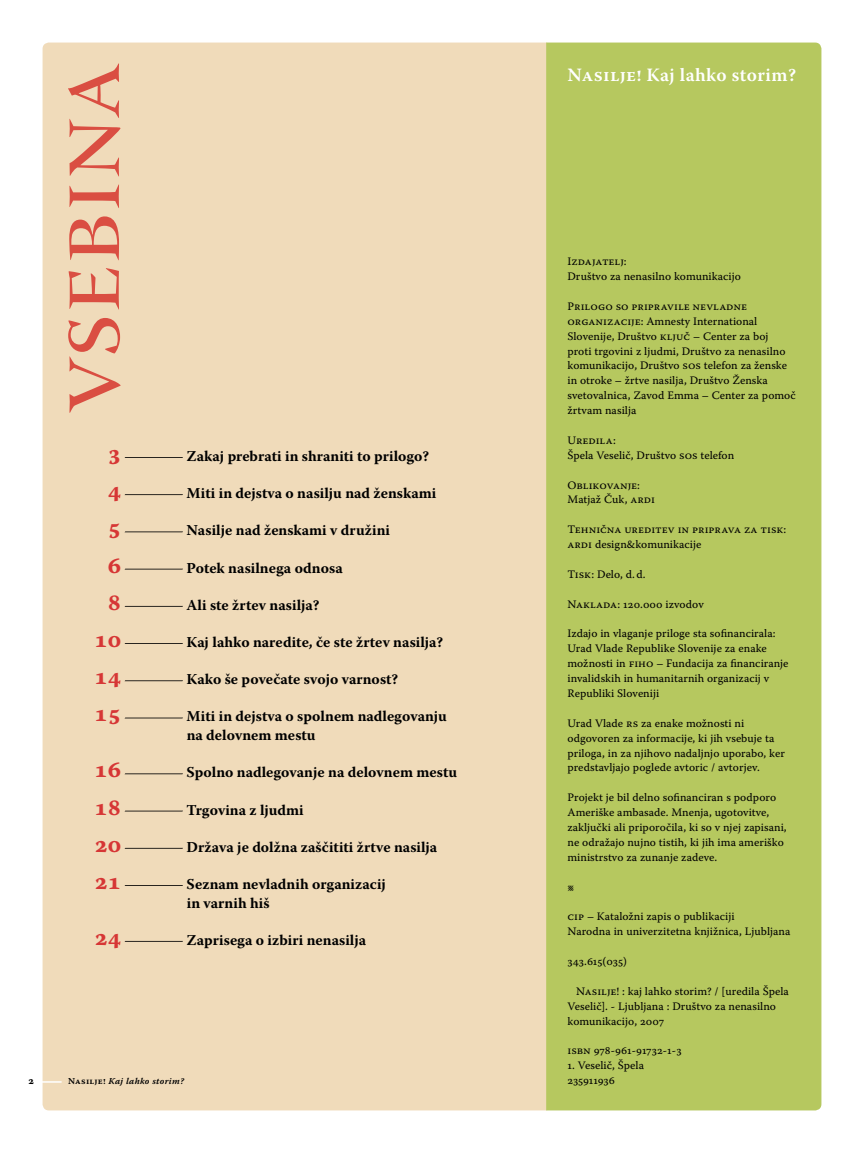
<style>
.page{position:relative;width:864px;height:1153px;background:#fff}
.page>*{position:absolute;margin:0;border:0;box-sizing:border-box;transform-origin:0 0}
.t1{font:105px "Warnock Pro Disp";letter-spacing:.01em;color:#da4e42}
.t2{font:24px/37.2px "Warnock Pro Bold Capt";color:#d63635;text-align:center}
.t3{font:600 18.75px "Warnock Pro";letter-spacing:.02em;color:#fff}
.t4{font:700 15px/18.6px "Warnock Pro";letter-spacing:.01em;color:#000}
.t5{font:11.4px/14.9px "Warnock Pro Capt";color:#000}
.t6{font:9px "Warnock Pro Semibold It Capt";letter-spacing:.03em;color:#000}
.s1{font-weight:400}
.s2{font-family:"Warnock Pro Semibold Capt"}
</style>
<div class="page">
<div style="left:43px;top:43px;width:503px;height:1067px;background:#f0dbba"></div>
<div style="left:546px;top:43px;width:275px;height:1067px;background:#b6c85f"></div>
<svg style="left:43px;top:1081px;width:19px;height:1px"></svg>
<h1 class="t1" style="left:28px;top:415px;width:354px;rotate:-90deg">vsebina</h1>
<h2 class="t2" style="left:94px;top:434px;width:28px">3<br>4<br>5<br>6<br>8<br>10<br>14<br>15</h2>
<h2 class="t2" style="left:94px;top:750px;width:28px;text-align:justify">16<br>18<br>20<br>21</h2>
<h3 class="t4" style="left:121px;top:446px;width:309px"><span class="s1">—</span>Zakaj prebrati in shraniti to prilogo?</h3>
<h3 class="t4" style="left:121px;top:483px;width:316px"><span class="s1">—</span>Miti in dejstva o nasilju nad ženskami</h3>
<h3 class="t4" style="left:121px;top:521px;width:270px"><span class="s1">—</span>Nasilje nad ženskami v družini</h3>
<h3 class="t4" style="left:121px;top:558px;width:223px"><span class="s1">—</span>Potek nasilnega odnosa</h3>
<h3 class="t4" style="left:121px;top:595px;width:200px"><span class="s1">—</span>Ali ste žrtev nasilja?</h3>
<h3 class="t4" style="left:121px;top:632px;width:323px"><span class="s1">—</span>Kaj lahko naredite, če ste žrtev nasilja?</h3>
<h3 class="t4" style="left:121px;top:669px;width:278px"><span class="s1">—</span>Kako še povečate svojo varnost?</h3>
<h3 class="t4" style="left:187px;top:707px;width:261px;text-indent:-65px"><span class="s1">—</span>Miti in dejstva o spolnem nadlegovanju na delovnem mestu</h3>
<h3 class="t4" style="left:121px;top:762px;width:337px"><span class="s1">—</span>Spolno nadlegovanje na delovnem mestu</h3>
<h3 class="t4" style="left:121px;top:800px;width:184px"><span class="s1">—</span>Trgovina z ljudmi</h3>
<h3 class="t4" style="left:121px;top:837px;width:317px"><span class="s1">—</span>Država je dolžna zaščititi žrtve nasilja</h3>
<h3 class="t4" style="left:187px;top:874px;width:201px;text-indent:-65px"><span class="s1">—</span>Seznam nevladnih organizacij in varnih hiš</h3>
<h3 class="t4" style="left:121px;top:930px;width:246px"><span class="s1">—</span>Zaprisega o izbiri nenasilja</h3>
<h2 class="t2" style="left:94px;top:917px;width:28px">24</h2>
<p class="t6" style="left:68px;top:1075px;width:117px"><span class="s2">Nasilje!</span> Kaj lahko storim?</p>
<h3 class="t3" style="left:567px;top:63px;width:230px">Nasilje! Kaj lahko storim?</h3>
<p class="t5" style="left:567px;top:254px;width:175px">Izdajatelj:<br>Društvo za nenasilno komunikacijo</p>
<p class="t5" style="left:567px;top:298px;width:230px">Prilogo so pripravile nevladne organizacije: Amnesty International Slovenije, Društvo ključ – Center za boj<br>proti trgovini z ljudmi, Društvo za nenasilno komunikacijo, Društvo sos telefon za ženske in otroke – žrtve nasilja, Društvo Ženska svetovalnica, Zavod Emma – Center za pomoč žrtvam nasilja</p>
<p class="t5" style="left:567px;top:432px;width:168px">Uredila:<br>Špela Veselič, Društvo sos telefon</p>
<p class="t5" style="left:567px;top:477px;width:89px">Oblikovanje:<br>Matjaž Čuk, ardi</p>
<p class="t5" style="left:567px;top:521px;width:220px">Tehnična ureditev in priprava za tisk: ardi design&amp;komunikacije</p>
<p class="t5" style="left:567px;top:566px;width:79px">Tisk: Delo, d.d.</p>
<p class="t5" style="left:567px;top:596px;width:138px">Naklada: 120.000 izvodov</p>
<p class="t5" style="left:567px;top:626px;width:222px">Izdajo in vlaganje priloge sta sofinancirala:<br>Urad Vlade Republike Slovenije za enake možnosti in fiho – Fundacija za financiranje invalidskih in humanitarnih organizacij v Republiki Sloveniji</p>
<p class="t5" style="left:567px;top:715px;width:219px">Urad Vlade rs za enake možnosti ni odgovoren za informacije, ki jih vsebuje ta priloga, in za njihovo nadaljnjo uporabo, ker predstavljajo poglede avtoric / avtorjev.</p>
<p class="t5" style="left:567px;top:789px;width:221px">Projekt je bil delno sofinanciran s podporo Ameriške ambasade. Mnenja, ugotovitve, zaključki ali priporočila, ki so v njej zapisani, ne odražajo nujno tistih, ki jih ima ameriško ministrstvo za zunanje zadeve.</p>
<p class="t5" style="left:567px;top:879px;width:8px">l</p>
<p class="t5" style="left:567px;top:908px;width:224px">cip – Kataložni zapis o publikaciji<br>Narodna in univerzitetna knjižnica, Ljubljana</p>
<p class="t5" style="left:567px;top:953px;width:61px">343.615(035)</p>
<p class="t5" style="left:567px;top:983px;width:223px;text-indent:9px">Nasilje! : kaj lahko storim? / [uredila Špela<br>Veselič]. - Ljubljana : Društvo za nenasilno komunikacijo, 2007</p>
<p class="t5" style="left:567px;top:1042px;width:116px">isbn 978-961-91732-1-3</p>
<p class="t5" style="left:567px;top:1057px;width:78px">1. Veselič, Špela<br>235911936</p>
</div>
